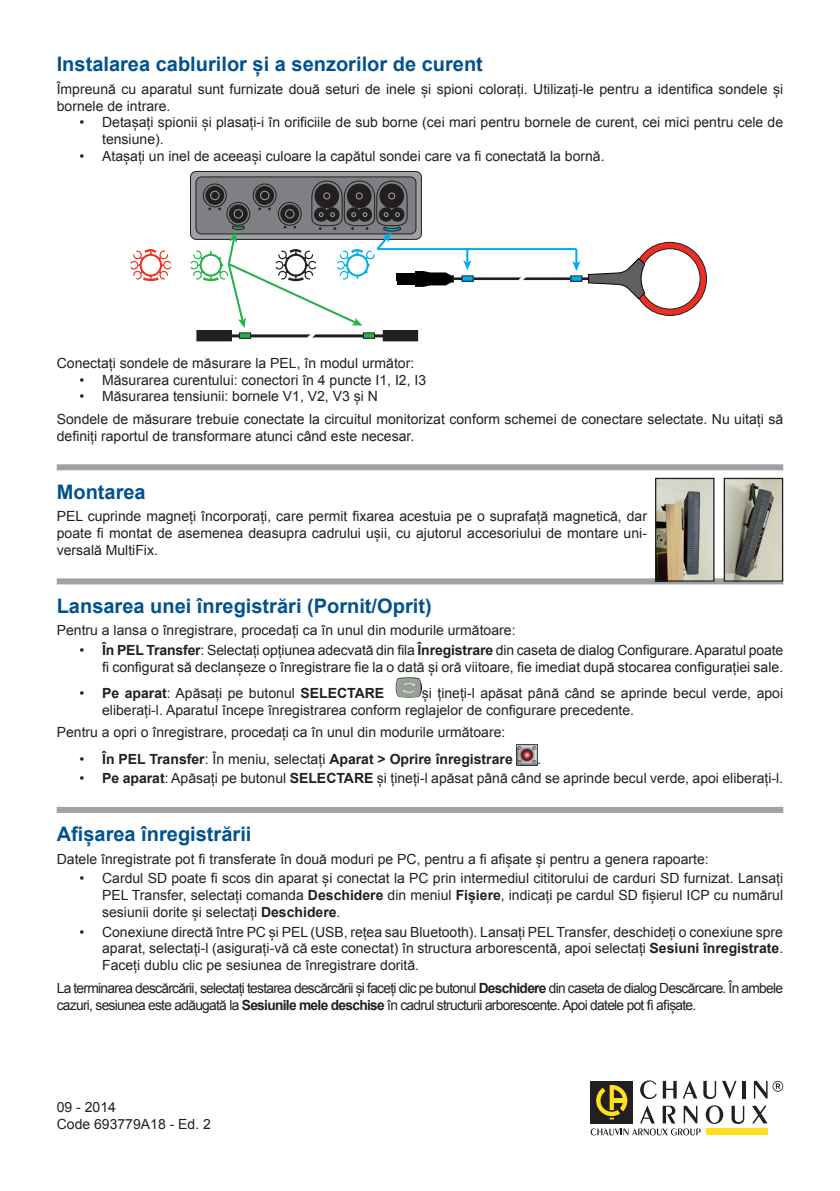
<style>
.page{position:relative;width:840px;height:1191px;background:#fff}
.page>*{position:absolute;margin:0;border:0;box-sizing:border-box;transform-origin:0 0}
.Titre_niv_2{font:700 20px "Arial";color:#00528e}
.Titre_niv_2_tri{font:700 20px "Arial";color:#00528e}
.Texte_0__1_mm_avant{font:14px/16.8px "Arial";color:#231f20}
.Texte_0__1_mm_avant-2{font:14px/16.8px "Arial";letter-spacing:-.05em;color:#231f20}
.t1{font:700 14px "Arial";color:#231f20}
.Texte_0{font:14px "Arial";color:#231f20}
.s1{font-weight:700}
.s2{font-weight:400}
</style>
<div class="page">
<div style="left:57px;top:464px;width:725px;height:6px;background:#a0a1a5"></div>
<div style="left:57px;top:578px;width:725px;height:6px;background:#a0a1a5"></div>
<div style="left:57px;top:807px;width:725px;height:6px;background:#a0a1a5"></div>
<div style="left:190px;top:171px;width:231px;height:68px;background:#a0a1a5;border-radius:6px"></div>
<div style="left:190px;top:171px;width:231px;height:69px;border:1px solid #231f20;border-radius:6px"></div>
<div style="left:196px;top:177px;width:219px;height:57px;background:#7e8083;border-radius:6px"></div>
<div style="left:195px;top:176px;width:221px;height:58px;border:1px solid #231f20;border-radius:6px"></div>
<svg style="left:130px;top:249px;width:41px;height:32px"></svg>
<div style="left:396px;top:273px;width:18px;height:7px;background:#000"></div>
<hr style="left:397px;top:281px;width:17px;height:4px;background:#000">
<svg style="left:414px;top:271px;width:39px;height:16px"></svg>
<hr style="left:451px;top:277px;width:140px;height:3px;background:#231f20">
<svg style="left:514px;top:277px;width:17px;height:4px"></svg>
<div style="left:461px;top:276px;width:12px;height:5px;background:#00aeef"></div>
<div style="left:570px;top:276px;width:11px;height:5px;background:#00aeef"></div>
<div style="left:383px;top:331px;width:34px;height:10px;background:#231f20"></div>
<div style="left:383px;top:330px;width:34px;height:11px;border:1px solid #231f20"></div>
<svg style="left:587px;top:241px;width:120px;height:75px"></svg>
<hr style="left:377px;top:248px;width:199px;height:2px;background:#00aeef">
<svg style="left:190px;top:180px;width:217px;height:162px"></svg>
<svg style="left:463px;top:250px;width:8px;height:20px"></svg>
<svg style="left:572px;top:249px;width:8px;height:22px"></svg>
<img style="left:395px;top:677px;width:26px;height:20px">
<img style="left:516px;top:745px;width:21px;height:20px">
<div style="left:706px;top:1128px;width:61px;height:7px;background:#ffe01b"></div>
<hr style="left:742px;top:1080px;width:3px;height:18px;background:#231f20">
<svg style="left:752px;top:1105px;width:15px;height:18px"></svg>
<svg style="left:590px;top:1080px;width:153px;height:55px"></svg>
<svg style="left:753px;top:1080px;width:29px;height:18px"></svg>
<img style="left:656px;top:480px;width:56px;height:99px">
<div style="left:654px;top:478px;width:60px;height:103px;border:1px solid #231f20"></div>
<img style="left:725px;top:480px;width:55px;height:99px">
<div style="left:723px;top:478px;width:59px;height:103px;border:1px solid #231f20"></div>
<p class="Titre_niv_2_tri" style="left:57px;top:51px;width:427px">Instalarea cablurilor și a senzorilor de curent</p>
<p class="Texte_0__1_mm_avant" style="left:57px;top:81px;width:727px">Împreună cu aparatul sunt furnizate două seturi de inele și spioni colorați. Utilizați-le pentru a identifica sondele și bornele de intrare.</p>
<p class="Texte_0__1_mm_avant" style="left:102px;top:114px;width:682px;text-indent:-23px">• Detașați spionii și plasați-i în orificiile de sub borne (cei mari pentru bornele de curent, cei mici pentru cele de tensiune).</p>
<p class="Texte_0__1_mm_avant" style="left:79px;top:148px;width:526px">• Atașați un inel de aceeași culoare la capătul sondei care va fi conectată la bornă.</p>
<p class="Texte_0__1_mm_avant" style="left:57px;top:354px;width:359px">Conectați sondele de măsurare la PEL, în modul următor:</p>
<p class="Texte_0__1_mm_avant" style="left:79px;top:371px;width:348px">• Măsurarea curentului: conectori în 4 puncte I1, I2, I3</p>
<p class="Texte_0__1_mm_avant" style="left:79px;top:388px;width:300px">• Măsurarea tensiunii: bornele V1, V2, V3 și N</p>
<p class="Texte_0__1_mm_avant" style="left:57px;top:410px;width:727px">Sondele de măsurare trebuie conectate la circuitul monitorizat conform schemei de conectare selectate. Nu uitați să definiți raportul de transformare atunci când este necesar.</p>
<p class="Titre_niv_2" style="left:57px;top:478px;width:90px">Montarea</p>
<p class="Texte_0__1_mm_avant" style="left:57px;top:508px;width:591px;text-align:justify">PEL cuprinde magneți încorporați, care permit fixarea acestuia pe o suprafață magnetică, dar poate fi montat de asemenea deasupra cadrului ușii, cu ajutorul accesoriului de montare uni&shy;versală MultiFix.</p>
<p class="Titre_niv_2" style="left:57px;top:592px;width:376px">Lansarea unei înregistrări (Pornit/Oprit)</p>
<p class="Texte_0__1_mm_avant" style="left:57px;top:622px;width:460px">Pentru a lansa o înregistrare, procedați ca în unul din modurile următoare:</p>
<p class="Texte_0__1_mm_avant" style="left:79px;top:641px;width:705px;text-align:right">• <span class="s1">În PEL Transfer</span>: Selectați opțiunea adecvată din fila <span class="s1">Înregistrare</span> din caseta de dialog Configurare. Aparatul poate fi configurat să declanșeze o înregistrare fie la o dată și oră viitoare, fie imediat după stocarea configurației sale.</p>
<p class="Texte_0__1_mm_avant" style="left:79px;top:684px;width:306px">• <span class="s1">Pe aparat</span>: Apăsați pe butonul <span class="s1">SELECTARE</span></p>
<p class="Texte_0__1_mm_avant" style="left:102px;top:684px;width:682px;text-indent:319px">și țineți-l apăsat până când se aprinde becul verde, apoi eliberați-l. Aparatul începe înregistrarea conform reglajelor de configurare precedente.</p>
<p class="Texte_0__1_mm_avant" style="left:57px;top:724px;width:450px">Pentru a opri o înregistrare, procedați ca în unul din modurile următoare:</p>
<p class="t1" style="left:79px;top:749px;width:434px"><span class="s2">•</span> În PEL Transfer<span class="s2">: În meniu, selectați</span> Aparat &gt; Oprire înregistrare</p>
<p class="Texte_0__1_mm_avant" style="left:537px;top:750px;width:5px">.</p>
<p class="Texte_0__1_mm_avant" style="left:79px;top:770px;width:704px">• <span class="s1">Pe aparat</span>: Apăsați pe butonul <span class="s1">SELECTARE</span> și țineți-l apăsat până când se aprinde becul verde, apoi eliberați-l.</p>
<p class="Titre_niv_2" style="left:57px;top:821px;width:196px">Afișarea înregistrării</p>
<p class="Texte_0__1_mm_avant" style="left:57px;top:850px;width:653px">Datele înregistrate pot fi transferate în două moduri pe PC, pentru a fi afișate și pentru a genera rapoarte:</p>
<p class="Texte_0__1_mm_avant" style="left:102px;top:870px;width:682px;text-align:justify;text-indent:-23px">• Cardul SD poate fi scos din aparat și conectat la PC prin intermediul cititorului de carduri SD furnizat. Lansați PEL Transfer, selectați comanda <span class="s1">Deschidere</span> din meniul <span class="s1">Fișiere</span>, indicați pe cardul SD fișierul ICP cu numărul sesiunii dorite și selectați <span class="s1">Deschidere</span>.</p>
<p class="Texte_0__1_mm_avant" style="left:102px;top:923px;width:682px;text-align:justify;text-indent:-23px">• Conexiune directă între PC și PEL (USB, rețea sau Bluetooth). Lansați PEL Transfer, deschideți o conexiune spre aparat, selectați-l (asigurați-vă că este conectat) în structura arborescentă, apoi selectați <span class="s1">Sesiuni înregistrate</span>.<br>Faceți dublu clic pe sesiunea de înregistrare dorită.</p>
<p class="Texte_0__1_mm_avant-2" style="left:57px;top:979px;width:727px">La terminarea descărcării, selectați testarea descărcării și faceți clic pe butonul <span class="s1">Deschidere</span> din caseta de dialog Descărcare. În ambele cazuri, sesiunea este adăugată la <span class="s1">Sesiunile mele deschise</span> în cadrul structurii arborescente. Apoi datele pot fi afișate.</p>
<p class="Texte_0" style="left:57px;top:1097px;width:61px">09 - 2014</p>
<p class="Texte_0" style="left:57px;top:1114px;width:156px">Code 693779A18 - Ed. 2</p>
</div>
